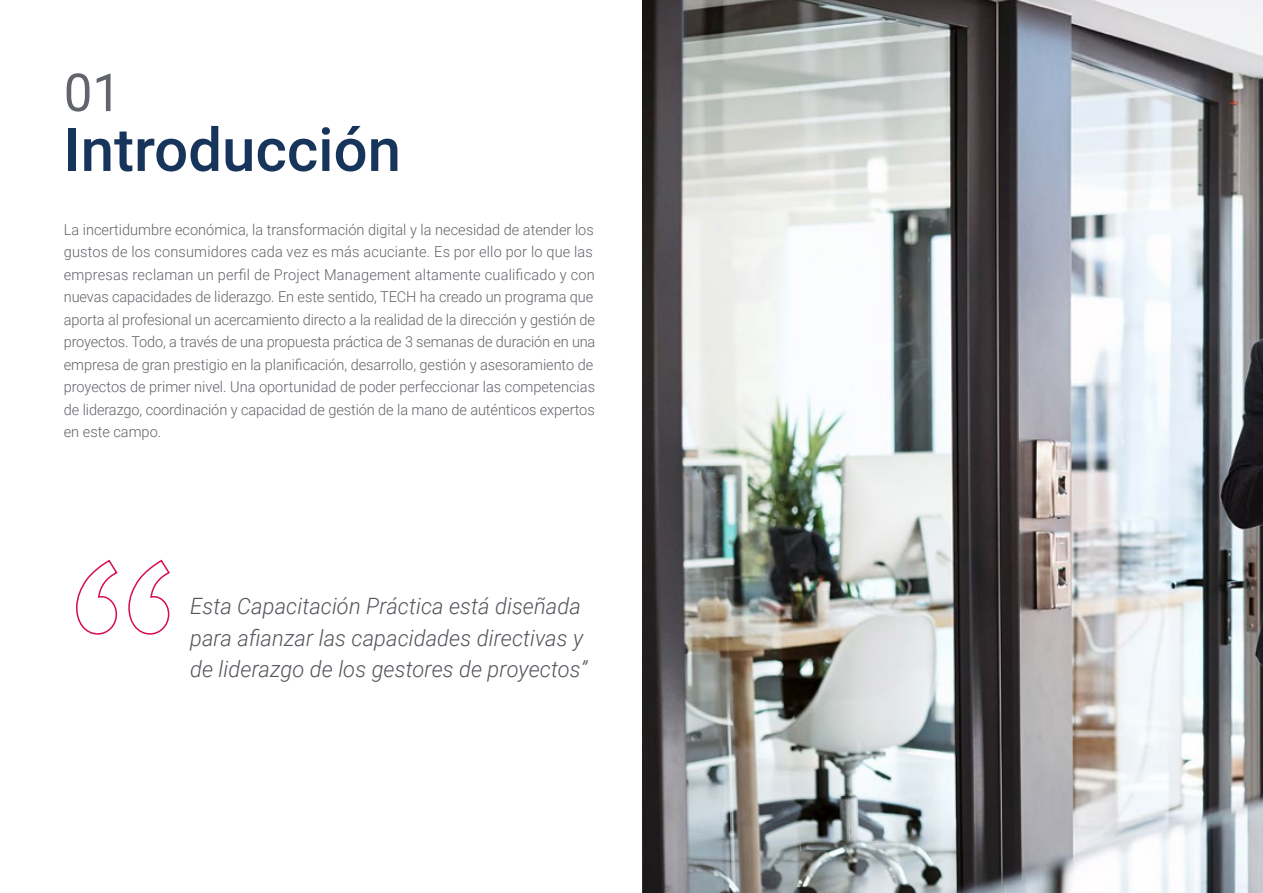
<style>
.page{position:relative;width:1263px;height:893px;background:#fff}
.page>*{position:absolute;margin:0;border:0;box-sizing:border-box;transform-origin:0 0}
.t1{font:500 60px "Roboto";color:#17355b}
.t2{font:52.5px "Roboto";color:#61646a}
.t3{font:italic 300 22.5px/31.5px "Roboto";letter-spacing:.005em;color:#52555b}
.t4{font:300 15px/22.5px "Roboto";letter-spacing:-.005em;color:#61646a}
</style>
<div class="page">
<svg style="left:76px;top:559px;width:94px;height:76px"></svg>
<img style="left:642px;top:0;width:621px;height:893px">
<h2 class="t2" style="left:64px;top:56px;width:59px">01</h2>
<h1 class="t1" style="left:64px;top:108px;width:339px">Introducción</h1>
<p class="t4" style="left:64px;top:217px;width:533px">La incertidumbre económica, la transformación digital y la necesidad de atender los gustos de los consumidores cada vez es más acuciante. Es por ello por lo que las empresas reclaman un perfil de Project Management altamente cualificado y con nuevas capacidades de liderazgo. En este sentido, TECH ha creado un programa que aporta al profesional un acercamiento directo a la realidad de la dirección y gestión de proyectos. Todo, a través de una propuesta práctica de 3 semanas de duración en una empresa de gran prestigio en la planificación, desarrollo, gestión y asesoramiento de proyectos de primer nivel. Una oportunidad de poder perfeccionar las competencias de liderazgo, coordinación y capacidad de gestión de la mano de auténticos expertos en este campo.</p>
<h3 class="t3" style="left:190px;top:590px;width:399px">Esta Capacitación Práctica está diseñada para afianzar las capacidades directivas y de liderazgo de los gestores de proyectos”</h3>
</div>
